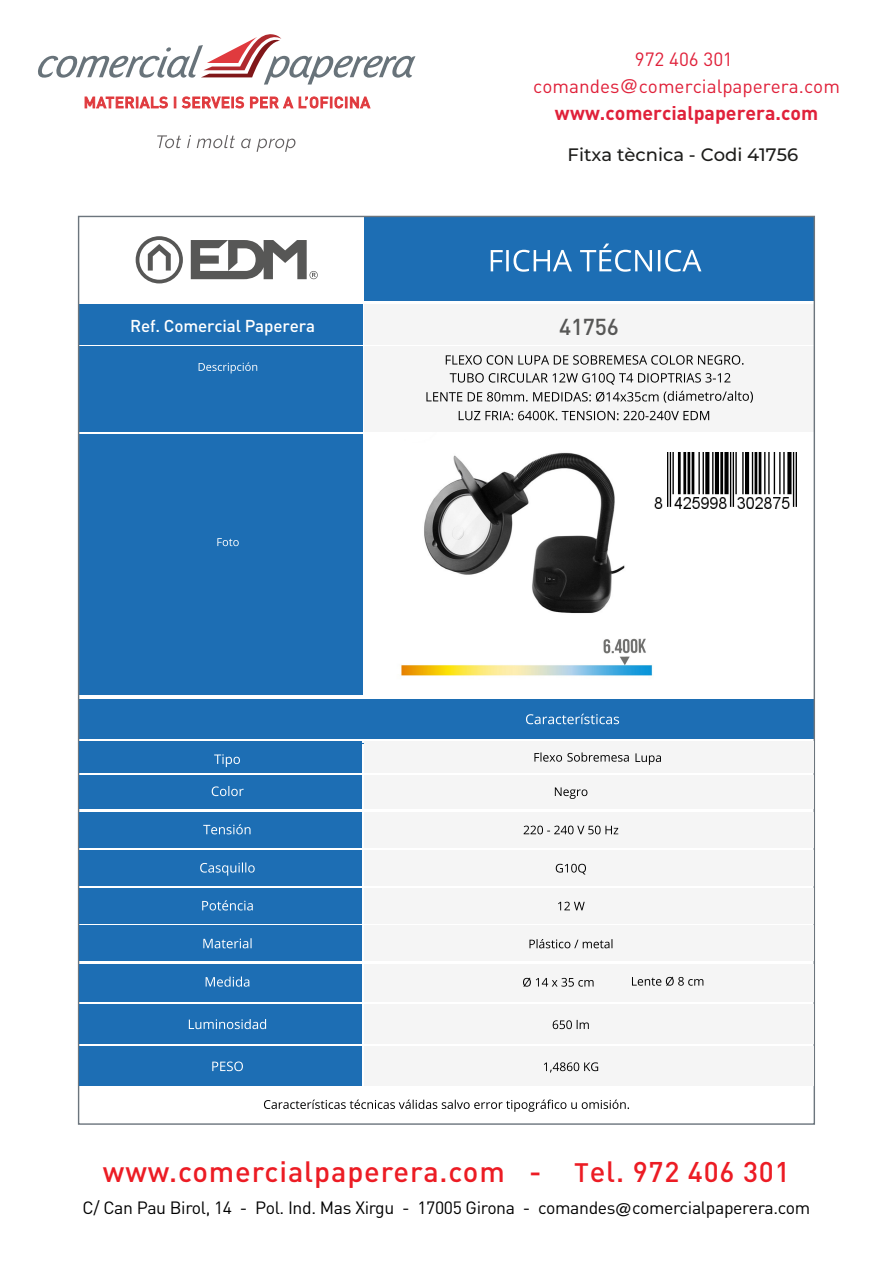
<style>
.page{position:relative;width:893px;height:1263px;background:#fff}
.page>*{position:absolute;margin:0;border:0;box-sizing:border-box;transform-origin:0 0}
.t1{font:500 29.1px "DIN";letter-spacing:.03em;color:#ec1c24}
.t2{font:500 22.8px "DIN";letter-spacing:-.01em;color:#575756}
.t3{font:700 19.5px "DIN";color:#e0213a}
.t4{font:18.9px/27px "DIN";color:#e0213a;text-align:center}
.t5{font:500 18px "Montserrat";color:#1d1d1b}
.t6{font:17.55px "DIN";letter-spacing:-.02em;color:#000}
.t7{font:500 16.95px "DIN";letter-spacing:-.01em;color:#fff}
.s1{font-family:"Helvetica"}
.s2{font-size:26.4px}
.s3{font-size:28.2px}
</style>
<div class="page">
<img style="left:401px;top:452px;width:286px;height:224px">
<div style="left:364px;top:216px;width:450px;height:85px;background:#1d6eb4"></div>
<div style="left:79px;top:305px;width:283px;height:40px;background:#1d6eb4"></div>
<div style="left:364px;top:305px;width:450px;height:40px;background:#f5f5f5"></div>
<div style="left:79px;top:347px;width:283px;height:85px;background:#1d6eb4"></div>
<div style="left:364px;top:347px;width:450px;height:85px;background:#f5f5f5"></div>
<div style="left:79px;top:434px;width:283px;height:260px;background:#1d6eb4"></div>
<svg style="left:491px;top:244px;width:210px;height:28px"></svg>
<svg style="left:199px;top:362px;width:58px;height:11px"></svg>
<svg style="left:217px;top:538px;width:22px;height:8px"></svg>
<svg style="left:264px;top:1099px;width:365px;height:13px"></svg>
<svg style="left:136px;top:236px;width:182px;height:47px"></svg>
<div style="left:78px;top:699px;width:737px;height:40px;background:#1d6eb4"></div>
<svg style="left:526px;top:714px;width:93px;height:10px"></svg>
<svg style="left:157px;top:135px;width:24px;height:13px"></svg>
<svg style="left:187px;top:135px;width:4px;height:13px"></svg>
<svg style="left:197px;top:135px;width:38px;height:13px"></svg>
<svg style="left:241px;top:139px;width:10px;height:9px"></svg>
<svg style="left:257px;top:139px;width:38px;height:13px"></svg>
<svg style="left:38px;top:34px;width:377px;height:51px"></svg>
<svg style="left:85px;top:97px;width:83px;height:11px"></svg>
<svg style="left:174px;top:97px;width:2px;height:11px"></svg>
<svg style="left:182px;top:97px;width:62px;height:11px"></svg>
<svg style="left:250px;top:97px;width:43px;height:11px"></svg>
<svg style="left:299px;top:97px;width:71px;height:11px"></svg>
<div style="left:80px;top:742px;width:282px;height:31px;background:#1d6eb4"></div>
<div style="left:364px;top:742px;width:449px;height:31px;background:#f5f5f5"></div>
<div style="left:80px;top:775px;width:282px;height:34px;background:#1d6eb4"></div>
<div style="left:364px;top:775px;width:449px;height:34px;background:#f5f5f5"></div>
<div style="left:80px;top:812px;width:282px;height:35px;background:#1d6eb4"></div>
<div style="left:364px;top:812px;width:449px;height:35px;background:#f5f5f5"></div>
<div style="left:80px;top:850px;width:282px;height:35px;background:#1d6eb4"></div>
<div style="left:364px;top:850px;width:449px;height:35px;background:#f5f5f5"></div>
<div style="left:80px;top:888px;width:282px;height:35px;background:#1d6eb4"></div>
<div style="left:364px;top:888px;width:449px;height:35px;background:#f5f5f5"></div>
<div style="left:80px;top:926px;width:282px;height:35px;background:#1d6eb4"></div>
<div style="left:364px;top:926px;width:449px;height:35px;background:#f5f5f5"></div>
<div style="left:80px;top:964px;width:282px;height:37px;background:#1d6eb4"></div>
<div style="left:364px;top:964px;width:449px;height:37px;background:#f5f5f5"></div>
<div style="left:80px;top:1004px;width:282px;height:40px;background:#1d6eb4"></div>
<div style="left:364px;top:1004px;width:449px;height:40px;background:#f5f5f5"></div>
<div style="left:80px;top:1046px;width:282px;height:40px;background:#1d6eb4"></div>
<div style="left:364px;top:1046px;width:449px;height:40px;background:#f5f5f5"></div>
<svg style="left:214px;top:754px;width:26px;height:13px"></svg>
<svg style="left:212px;top:786px;width:32px;height:10px"></svg>
<svg style="left:555px;top:787px;width:32px;height:12px"></svg>
<svg style="left:534px;top:752px;width:95px;height:10px"></svg>
<svg style="left:203px;top:824px;width:48px;height:10px"></svg>
<svg style="left:524px;top:825px;width:94px;height:9px"></svg>
<svg style="left:200px;top:862px;width:55px;height:14px"></svg>
<svg style="left:556px;top:864px;width:30px;height:10px"></svg>
<svg style="left:202px;top:900px;width:51px;height:10px"></svg>
<svg style="left:558px;top:902px;width:27px;height:8px"></svg>
<svg style="left:203px;top:938px;width:49px;height:10px"></svg>
<svg style="left:529px;top:939px;width:83px;height:9px"></svg>
<svg style="left:635px;top:753px;width:26px;height:12px"></svg>
<svg style="left:206px;top:976px;width:43px;height:11px"></svg>
<svg style="left:523px;top:977px;width:71px;height:10px"></svg>
<svg style="left:632px;top:977px;width:71px;height:9px"></svg>
<svg style="left:189px;top:1019px;width:77px;height:10px"></svg>
<svg style="left:553px;top:1020px;width:36px;height:9px"></svg>
<svg style="left:212px;top:1061px;width:31px;height:10px"></svg>
<svg style="left:544px;top:1062px;width:54px;height:10px"></svg>
<img style="left:654px;top:453px;width:142px;height:56px">
<svg style="left:426px;top:355px;width:327px;height:65px"></svg>
<p class="t4" style="left:533px;top:45px;width:308px">972 406 301 comandes<span class="s1">@</span>comercialpaperera.com</p>
<p class="t3" style="left:555px;top:100px;width:265px">www.comercialpaperera.com</p>
<p class="t5" style="left:568px;top:142px;width:232px">Fitxa tècnica - Codi 41756</p>
<p class="t7" style="left:130px;top:315px;width:186px">Ref. Comercial Paperera</p>
<p class="t2" style="left:559px;top:312px;width:61px">41756</p>
<h1 class="t1" style="left:103px;top:1153px;width:688px">www.comercialpaperera.com - <span class="s2">T</span>el. <span class="s3">972 406 301</span></h1>
<p class="t6" style="left:83px;top:1197px;width:729px">C/ Can Pau Birol, 14 - Pol. Ind. Mas Xirgu - 17005 Girona - comandes<span class="s1">@</span>comercialpaperera.com</p>
</div>
